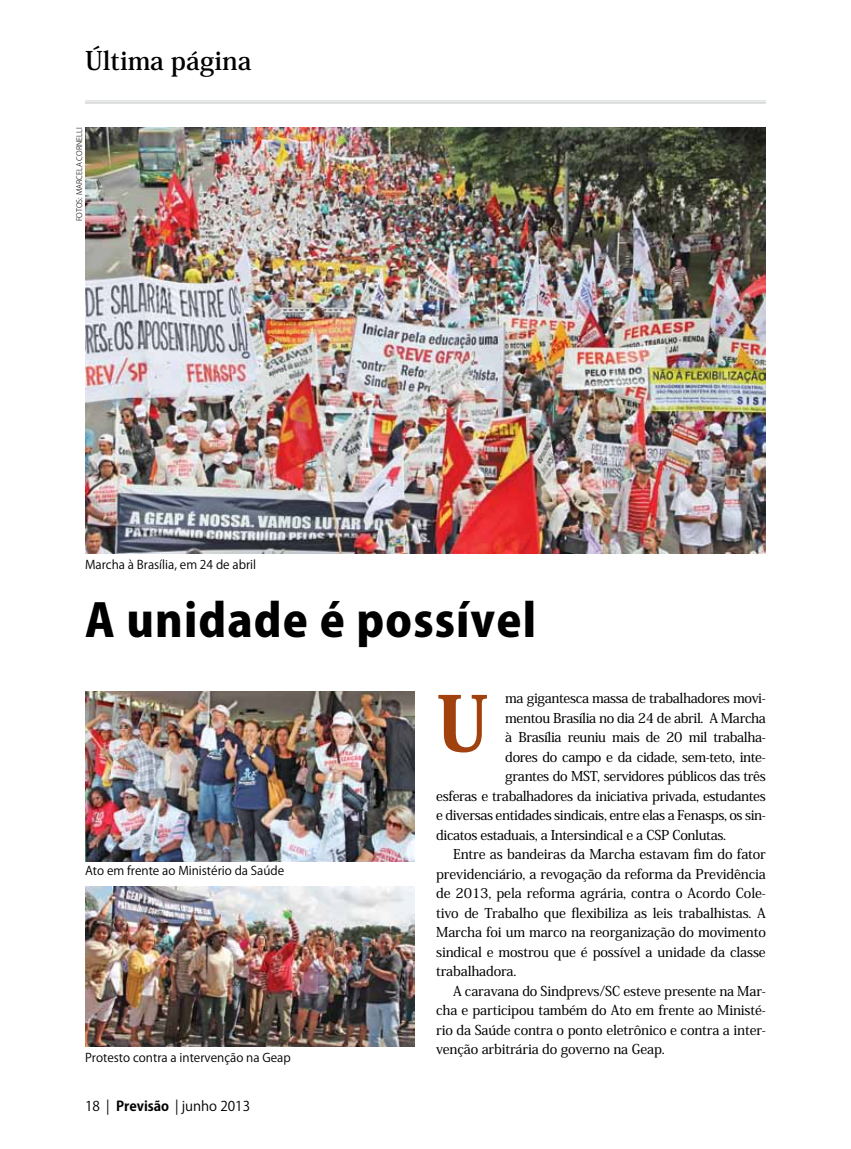
<style>
.page{position:relative;width:851px;height:1149px;background:#fff}
.page>*{position:absolute;margin:0;border:0;box-sizing:border-box;transform-origin:0 0}
.t1{font:800 75px "Koz Min Pr 6 N";color:#a1410e}
.t2{font:800 45px "Koz Go Pr 6 N";letter-spacing:.025em;color:#000}
.t3{font:700 25.5px "Koz Min Pr 6 N";color:#000}
.t4{font:500 13.5px "Koz Min Pro";letter-spacing:-.01em;color:#000}
.t5{font:13.5px "Koz Go Pr 6 N";color:#000}
.t6{font:12px "Koz Go Pro";color:#000}
.t7{font:300 7.5px "Koz Go Pro";color:#000}
.s1{font-weight:700}
</style>
<div class="page">
<hr style="left:85px;top:101px;width:680px;height:1px;background:#d1d3d4">
<hr style="left:85px;top:102px;width:680px;height:2px;background:#d1d3d4">
<img style="left:85px;top:128px;width:680px;height:425px">
<img style="left:85px;top:691px;width:330px;height:170px">
<img style="left:85px;top:886px;width:330px;height:159px">
<h3 class="t3" style="left:85px;top:46px;width:168px">Última página</h3>
<p class="t7" style="left:74px;top:221px;width:95px;rotate:-90deg">Fotos: Marcela Cornelli</p>
<p class="t6" style="left:85px;top:557px;width:172px">Marcha à Brasília, em 24 de abril</p>
<h2 class="t2" style="left:85px;top:595px;width:452px">A unidade é possível</h2>
<p class="t6" style="left:85px;top:862px;width:201px">Ato em frente ao Ministério da Saúde</p>
<p class="t6" style="left:85px;top:1049px;width:207px">Protesto contra a intervenção na Geap</p>
<p class="t5" style="left:85px;top:1097px;width:166px">18 | <span class="s1">Previsão</span> | junho 2013</p>
<h1 class="t1" style="left:436px;top:681px;width:54px">U</h1>
<p class="t4" style="left:505px;top:688px;width:262px">ma gigantesca massa de trabalhadores movi-</p>
<p class="t4" style="left:505px;top:707px;width:262px">mentou Brasília no dia 24 de abril. A Marcha</p>
<p class="t4" style="left:505px;top:727px;width:262px">à Brasília reuniu mais de 20 mil trabalha-</p>
<p class="t4" style="left:505px;top:746px;width:262px">dores do campo e da cidade, sem-teto, inte-</p>
<p class="t4" style="left:505px;top:766px;width:262px">grantes do MST, servidores públicos das três</p>
<p class="t4" style="left:436px;top:785px;width:331px">esferas e trabalhadores da iniciativa privada, estudantes</p>
<p class="t4" style="left:436px;top:805px;width:331px">e diversas entidades sindicais, entre elas a Fenasps, os sin-</p>
<p class="t4" style="left:436px;top:824px;width:291px">dicatos estaduais, a Intersindical e a CSP Conlutas.</p>
<p class="t4" style="left:453px;top:844px;width:314px">Entre as bandeiras da Marcha estavam fim do fator</p>
<p class="t4" style="left:436px;top:863px;width:331px">previdenciário, a revogação da reforma da Previdência</p>
<p class="t4" style="left:436px;top:883px;width:331px">de 2013, pela reforma agrária, contra o Acordo Cole-</p>
<p class="t4" style="left:436px;top:902px;width:331px">tivo de Trabalho que flexibiliza as leis trabalhistas. A</p>
<p class="t4" style="left:436px;top:922px;width:331px">Marcha foi um marco na reorganização do movimento</p>
<p class="t4" style="left:436px;top:941px;width:331px">sindical e mostrou que é possível a unidade da classe</p>
<p class="t4" style="left:436px;top:961px;width:82px">trabalhadora.</p>
<p class="t4" style="left:453px;top:980px;width:314px">A caravana do Sindprevs/SC esteve presente na Mar-</p>
<p class="t4" style="left:436px;top:1000px;width:331px">cha e participou também do Ato em frente ao Ministé-</p>
<p class="t4" style="left:436px;top:1019px;width:331px">rio da Saúde contra o ponto eletrônico e contra a inter-</p>
<p class="t4" style="left:436px;top:1039px;width:230px">venção arbitrária do governo na Geap.</p>
</div>
